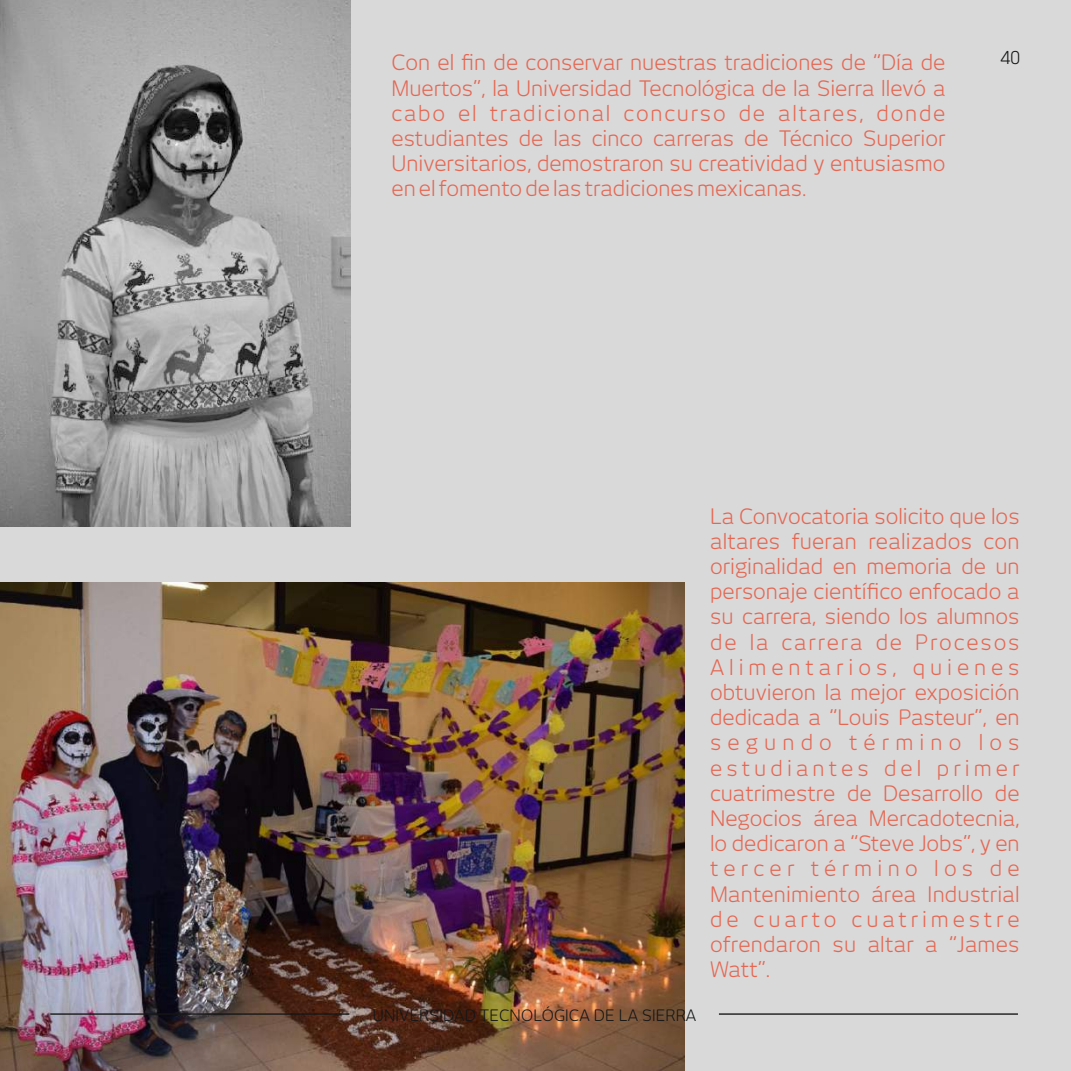
<style>
.page{position:relative;width:1071px;height:1071px;background:#d9d9da}
.page>*{position:absolute;margin:0;border:0;box-sizing:border-box;transform-origin:0 0}
.t1{font:21px/25.2px "New June";color:#e56752;text-align:justify}
.t2{font:17.5px "New June";color:#151616}
.t3{font:15.58px "New June";letter-spacing:.01em;color:#151616}
</style>
<div class="page">
<img style="left:0;top:1px;width:350px;height:525px">
<img style="left:0;top:582px;width:684px;height:489px">
<hr style="left:50px;top:1014px;width:299px;height:1px;background:#151616">
<hr style="left:719px;top:1014px;width:299px;height:1px;background:#151616">
<p class="t1" style="left:391px;top:51px;width:555px">Con el fin de conservar nuestras tradiciones de “Día de Muertos”, la Universidad Tecnológica de la Sierra llevó a cabo el tradicional concurso de altares, donde estudiantes de las cinco carreras de Técnico Superior Universitarios, demostraron su creatividad y entusiasmo en el fomento de las tradiciones mexicanas.</p>
<p class="t2" style="left:1000px;top:50px;width:22px">40</p>
<p class="t3" style="left:373px;top:1008px;width:325px">UNIVERSIDAD TECNOLÓGICA DE LA SIERRA</p>
<p class="t1" style="left:710px;top:505px;width:311px">La Convocatoria solicito que los altares fueran realizados con originalidad en memoria de un personaje científico enfocado a su carrera, siendo los alumnos de la carrera de Procesos Alimentarios, quienes obtuvieron la mejor exposición dedicada a “Louis Pasteur”, en segundo término los estudiantes del primer cuatrimestre de Desarrollo de Negocios área Mercadotecnia, lo dedicaron a “Steve Jobs”, y en tercer término los de Mantenimiento área Industrial de cuarto cuatrimestre ofrendaron su altar a “James Watt”.</p>
</div>
